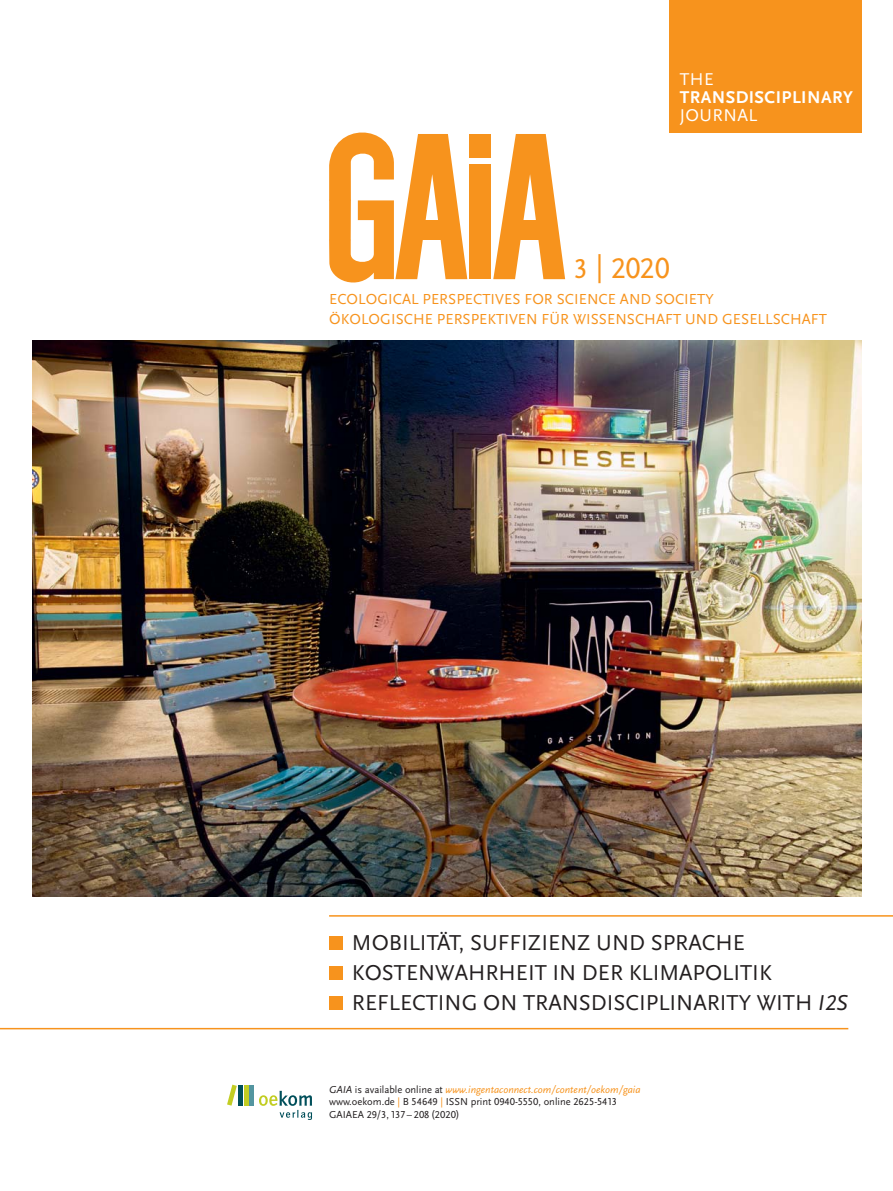
<style>
.page{position:relative;width:893px;height:1191px;background:#fff}
.page>*{position:absolute;margin:0;border:0;box-sizing:border-box;transform-origin:0 0}
.t1{font:30px "Scala Sans LF";color:#f7931d}
.t2{font:22.5px/30px "Scala Sans LF";color:#231f20}
.t3{font:700 17.85px "Scala Sans LF";letter-spacing:.025em;color:#fff}
.t4{font:17.85px "Scala Sans LF";letter-spacing:.025em;color:#fff}
.t5{font:15.15px/19.5px "Scala Sans LF";letter-spacing:.005em;color:#f7931d}
.t6{font:10.5px/12.6px "Scala Sans LF";color:#231f20}
.s1{font-size:28.5px}
.s2{font-style:italic}
.s3{font-style:italic;color:#f7931d}
.s4{color:#f7931d}
</style>
<div class="page">
<div style="left:469px;top:134px;width:22px;height:23px;background:#f7931d"></div>
<div style="left:469px;top:165px;width:22px;height:114px;background:#f7931d"></div>
<svg style="left:329px;top:132px;width:138px;height:150px"></svg>
<svg style="left:493px;top:134px;width:72px;height:145px"></svg>
<div style="left:520px;top:221px;width:19px;height:19px;background:#f7931d"></div>
<div style="left:329px;top:200px;width:22px;height:40px;background:#f7931d"></div>
<div style="left:249px;top:1085px;width:5px;height:20px;background:#5395a0"></div>
<hr style="left:244px;top:1085px;width:4px;height:20px;background:#c2cd23">
<div style="left:238px;top:1085px;width:5px;height:20px;background:#004f5a"></div>
<svg style="left:227px;top:1084px;width:10px;height:21px"></svg>
<svg style="left:259px;top:1090px;width:53px;height:30px"></svg>
<div style="left:329px;top:936px;width:14px;height:14px;background:#f7931d"></div>
<div style="left:329px;top:966px;width:14px;height:14px;background:#f7931d"></div>
<div style="left:329px;top:996px;width:14px;height:14px;background:#f7931d"></div>
<hr style="left:0;top:1028px;width:848px;height:1px;background:#f7931d">
<hr style="left:329px;top:915px;width:564px;height:1px;background:#f7931d">
<img style="left:33px;top:341px;width:829px;height:556px">
<div style="left:670px;top:0;width:192px;height:132px;background:#f7931d"></div>
<h3 class="t4" style="left:680px;top:72px;width:35px">THE</h3>
<h3 class="t3" style="left:680px;top:90px;width:175px">TRANSDISCIPLINARY</h3>
<h3 class="t4" style="left:680px;top:108px;width:79px">JOURNAL</h3>
<h1 class="t1" style="left:574px;top:256px;width:98px"><span class="s1">3</span> | 2020</h1>
<h3 class="t5" style="left:329px;top:291px;width:499px">ECOLOGICAL PERSPECTIVES FOR SCIENCE AND SOCIETY<br>ÖKOLOGISCHE PERSPEKTIVEN FÜR WISSENSCHAFT UND GESELLSCHAFT</h3>
<h2 class="t2" style="left:352px;top:929px;width:498px">MOBILITÄT, SUFFIZIENZ UND SPRACHE<br>KOSTENWAHRHEIT IN DER KLIMAPOLITIK<br>REFLECTING ON TRANSDISCIPLINARITY WITH <span class="s2">I2S</span></h2>
<p class="t6" style="left:329px;top:1083px;width:313px"><span class="s2">GAIA</span> is available online at <span class="s3">www.ingentaconnect.com/content/oekom/gaia </span>www.oekom.de <span class="s4">|</span> B 54649 <span class="s4">|</span> ISSN print 0940-5550, online 2625-5413<br>GAIAEA 29/3, 137 – 208 (2020)</p>
</div>
